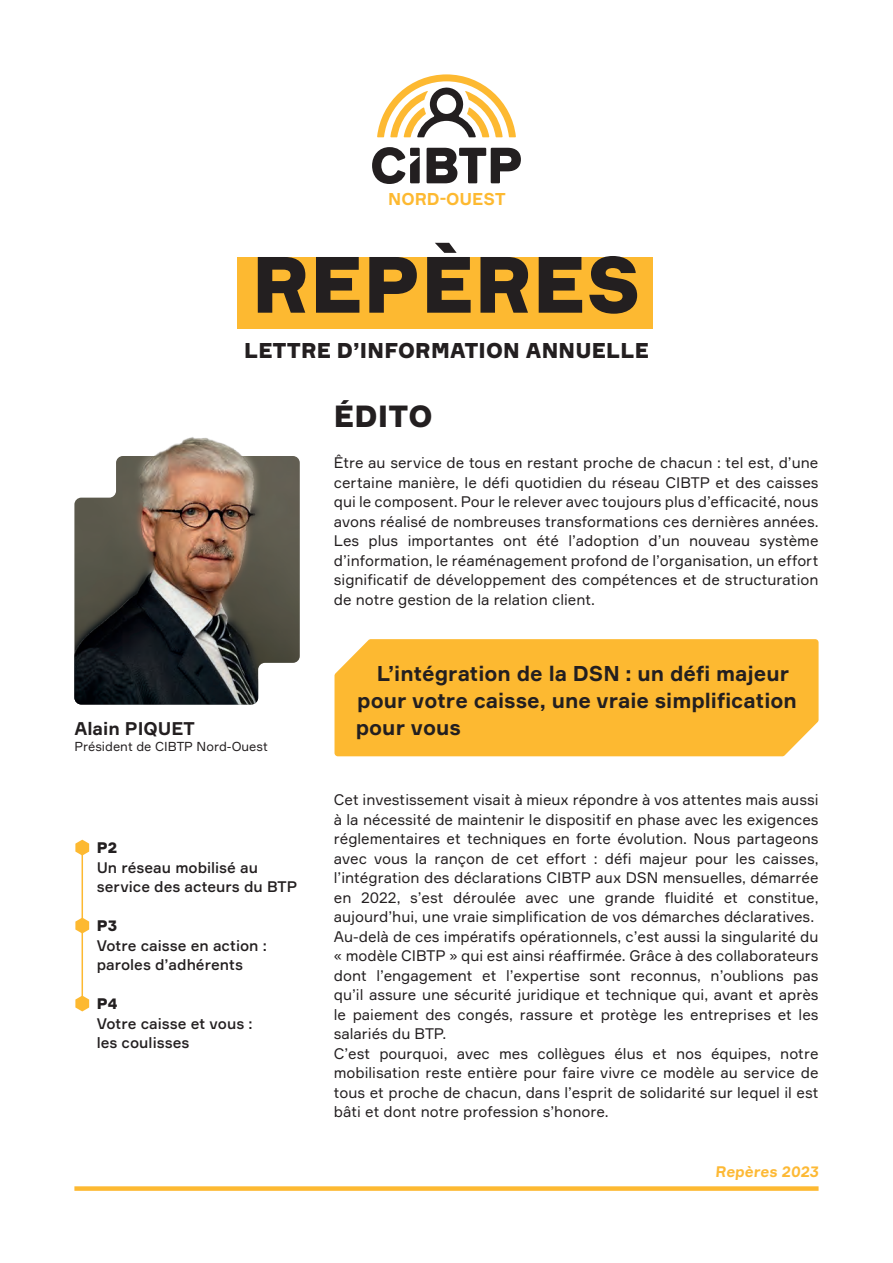
<style>
.page{position:relative;width:893px;height:1263px;background:#fff}
.page>*{position:absolute;margin:0;border:0;box-sizing:border-box;transform-origin:0 0}
.t1{font:900 78px "Formular";letter-spacing:.01em;color:#231f20}
.t2{font:900 30px "Formular";letter-spacing:.01em;color:#231f20}
.t3{font:700 21px/27px "Formular";color:#231f20}
.t4{font:900 21px "Formular";letter-spacing:.01em;color:#231f20}
.t5{font:700 18px "Formular";color:#231f20}
.t6{font:700 16.8px "Formular";color:#fdb931}
.t7{font:15px/19.5px "Formular";color:#231f20;text-align:justify}
.t8{font:500 15px/19.5px "Formular";color:#231f20}
.t9{font:700 15px "Formular";color:#fdb935}
.t10{font:900 15px "Formular";color:#231f20}
.t11{font:12.75px "Formular";color:#231f20}
</style>
<div class="page">
<div style="left:237px;top:257px;width:416px;height:72px;background:#fdb931"></div>
<div style="left:74px;top:1186px;width:745px;height:5px;background:#fdb931"></div>
<svg style="left:75px;top:840px;width:14px;height:15px"></svg>
<svg style="left:75px;top:918px;width:14px;height:15px"></svg>
<svg style="left:75px;top:995px;width:14px;height:16px"></svg>
<hr style="left:82px;top:847px;width:1px;height:161px;background:#fdb931">
<svg style="left:377px;top:74px;width:139px;height:63px"></svg>
<svg style="left:427px;top:148px;width:94px;height:35px"></svg>
<svg style="left:372px;top:147px;width:48px;height:37px"></svg>
<hr style="left:0;top:1057px;width:1px;height:206px;background:#fdb931">
<img style="left:74px;top:437px;width:226px;height:267px">
<div style="left:334px;top:639px;width:485px;height:117px;background:#fdb931"></div>
<p class="t6" style="left:388px;top:189px;width:119px">NORD-OUEST</p>
<h1 class="t1" style="left:252px;top:236px;width:391px">REPÈRES</h1>
<h3 class="t4" style="left:244px;top:337px;width:406px">LETTRE D’INFORMATION ANNUELLE</h3>
<p class="t5" style="left:74px;top:717px;width:122px">Alain PIQUET</p>
<p class="t11" style="left:74px;top:738px;width:195px">Président de CIBTP Nord-Ouest</p>
<p class="t10" style="left:97px;top:838px;width:22px">P2</p>
<p class="t8" style="left:97px;top:857px;width:202px">Un réseau mobilisé au service des acteurs du BTP</p>
<p class="t10" style="left:97px;top:916px;width:22px">P3</p>
<p class="t8" style="left:97px;top:935px;width:172px">Votre caisse en action : paroles d’adhérents</p>
<p class="t10" style="left:97px;top:994px;width:22px">P4</p>
<p class="t8" style="left:97px;top:1013px;width:157px">Votre caisse et vous : les coulisses</p>
<h2 class="t2" style="left:334px;top:398px;width:100px">ÉDITO</h2>
<p class="t7" style="left:334px;top:453px;width:486px">Être au service de tous en restant proche de chacun : tel est, d’une certaine manière, le défi quotidien du réseau CIBTP et des caisses qui le composent. Pour le relever avec toujours plus d’efficacité, nous avons réalisé de nombreuses transformations ces dernières années.<br>Les plus importantes ont été l’adoption d’un nouveau système d’information, le réaménagement profond de l’organisation, un effort significatif de développement des compétences et de structuration de notre gestion de la relation client.</p>
<h3 class="t3" style="left:356px;top:660px;width:443px;text-indent:21px">L’intégration de la DSN : un défi majeur pour votre caisse, une vraie simplification pour vous</h3>
<p class="t7" style="left:334px;top:790px;width:486px;text-align:left">Cet investissement visait à mieux répondre à vos attentes mais aussi à la nécessité de maintenir le dispositif en phase avec les exigences réglementaires et techniques en forte évolution. Nous partageons avec vous la rançon de cet effort : défi majeur pour les caisses, l’intégration des déclarations CIBTP aux DSN mensuelles, démarrée en 2022, s’est déroulée avec une grande fluidité et constitue, aujourd’hui, une vraie simplification de vos démarches déclaratives.<br>Au-delà de ces impératifs opérationnels, c’est aussi la singularité du « modèle CIBTP » qui est ainsi réaffirmée. Grâce à des collaborateurs dont l’engagement et l’expertise sont reconnus, n’oublions pas qu’il assure une sécurité juridique et technique qui, avant et après le paiement des congés, rassure et protège les entreprises et les salariés du BTP.<br>C’est pourquoi, avec mes collègues élus et nos équipes, notre mobilisation reste entière pour faire vivre ce modèle au service de tous et proche de chacun, dans l’esprit de solidarité sur lequel il est bâti et dont notre profession s’honore.</p>
<p class="t9" style="left:715px;top:1162px;width:107px">Repères 2023</p>
</div>
